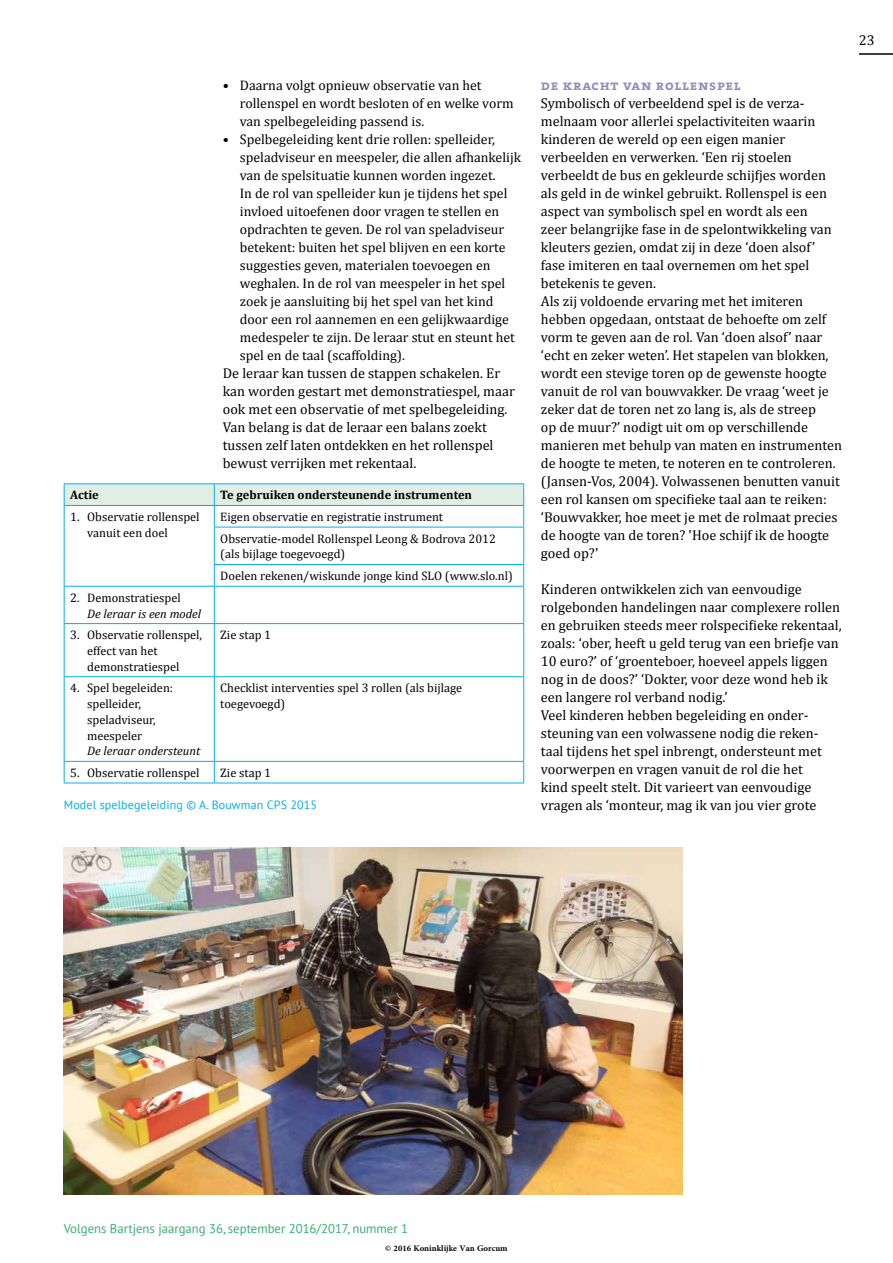
<style>
.page{position:relative;width:893px;height:1263px;background:#fff}
.page>*{position:absolute;margin:0;border:0;box-sizing:border-box;transform-origin:0 0}
.t1{font:14.25px/18px "Cambria";color:#000}
.t2{font:14.25px "The Serif Bold Caps";letter-spacing:.05em;color:#918bc3}
.t3{font:13.8px/18px "Cambria";color:#000}
.t4{font:12.75px "PT Sans";color:#36ae71}
.t5{font:12.3px/15.8px "Cambria";color:#000}
.t6{font:700 12.3px "Cambria";color:#000}
.t7{font:italic 12.3px "Cambria";color:#000}
.t8{font:12px "PT Sans";letter-spacing:.01em;color:#00aeef}
.t9{font:700 12px "Adobe Arabic";color:#000}
</style>
<div class="page">
<hr style="left:859px;top:53px;width:34px;height:2px;background:#000">
<img style="left:64px;top:848px;width:619px;height:347px">
<hr style="left:64px;top:483px;width:150px;height:1px;background:#00aeef">
<hr style="left:214px;top:483px;width:310px;height:1px;background:#00aeef">
<hr style="left:64px;top:527px;width:1px;height:37px;background:#00aeef">
<svg style="left:64px;top:564px;width:1px;height:22px"></svg>
<svg style="left:64px;top:484px;width:460px;height:43px"></svg>
<hr style="left:214px;top:527px;width:310px;height:1px;background:#00aeef">
<hr style="left:214px;top:527px;width:1px;height:37px;background:#00aeef">
<hr style="left:523px;top:527px;width:1px;height:37px;background:#00aeef">
<hr style="left:214px;top:564px;width:310px;height:1px;background:#00aeef">
<svg style="left:214px;top:565px;width:1px;height:21px"></svg>
<svg style="left:523px;top:565px;width:1px;height:21px"></svg>
<hr style="left:64px;top:586px;width:150px;height:1px;background:#00aeef">
<hr style="left:64px;top:587px;width:1px;height:36px;background:#00aeef">
<hr style="left:214px;top:586px;width:310px;height:1px;background:#00aeef">
<hr style="left:214px;top:587px;width:1px;height:36px;background:#00aeef">
<hr style="left:523px;top:587px;width:1px;height:36px;background:#00aeef">
<hr style="left:64px;top:623px;width:150px;height:1px;background:#00aeef">
<hr style="left:64px;top:624px;width:1px;height:52px;background:#00aeef">
<hr style="left:214px;top:623px;width:310px;height:1px;background:#00aeef">
<hr style="left:214px;top:624px;width:1px;height:52px;background:#00aeef">
<hr style="left:523px;top:624px;width:1px;height:52px;background:#00aeef">
<hr style="left:64px;top:676px;width:150px;height:1px;background:#00aeef">
<hr style="left:64px;top:677px;width:1px;height:84px;background:#00aeef">
<hr style="left:214px;top:676px;width:310px;height:1px;background:#00aeef">
<hr style="left:214px;top:677px;width:1px;height:84px;background:#00aeef">
<hr style="left:523px;top:677px;width:1px;height:84px;background:#00aeef">
<hr style="left:64px;top:761px;width:150px;height:1px;background:#00aeef">
<svg style="left:64px;top:762px;width:1px;height:21px"></svg>
<hr style="left:214px;top:761px;width:310px;height:1px;background:#00aeef">
<svg style="left:214px;top:762px;width:1px;height:21px"></svg>
<svg style="left:523px;top:762px;width:1px;height:21px"></svg>
<hr style="left:64px;top:783px;width:150px;height:1px;background:#00aeef">
<hr style="left:214px;top:783px;width:310px;height:1px;background:#00aeef">
<p class="t3" style="left:240px;top:76px;width:275px;text-indent:-17px">• Daarna volgt opnieuw observatie van het rollenspel en wordt besloten of en welke vorm van spelbegeleiding passend is.</p>
<p class="t3" style="left:240px;top:130px;width:283px;text-indent:-17px">• Spelbegeleiding kent drie rollen: spelleider, speladviseur en meespeler, die allen afhankelijk van de spelsituatie kunnen worden ingezet.<br>In de rol van spelleider kun je tijdens het spel invloed uitoefenen door vragen te stellen en opdrachten te geven. De rol van speladviseur betekent: buiten het spel blijven en een korte suggesties geven, materialen toevoegen en weghalen. In de rol van meespeler in het spel zoek je aansluiting bij het spel van het kind door een rol aannemen en een gelijkwaardige medespeler te zijn. De leraar stut en steunt het spel en de taal (scaffolding).</p>
<p class="t1" style="left:223px;top:364px;width:294px">De leraar kan tussen de stappen schakelen. Er kan worden gestart met demonstratiespel, maar ook met een observatie of met spelbegeleiding.<br>Van belang is dat de leraar een balans zoekt tussen zelf laten ontdekken en het rollenspel bewust verrijken met rekentaal.</p>
<p class="t6" style="left:70px;top:488px;width:30px">Actie</p>
<p class="t6" style="left:220px;top:488px;width:253px">Te gebruiken ondersteunende instrumenten</p>
<p class="t5" style="left:87px;top:509px;width:114px;text-indent:-17px">1. Observatie rollenspel vanuit een doel</p>
<p class="t5" style="left:220px;top:506px;width:277px;line-height:21.6px">Eigen observatie en registratie instrument<br>Observatie-model Rollenspel Leong &amp; Bodrova 2012</p>
<p class="t5" style="left:220px;top:543px;width:294px;line-height:21.6px">(als bijlage toegevoegd)<br>Doelen rekenen/wiskunde jonge kind SLO (www.slo.nl)</p>
<p class="t5" style="left:70px;top:590px;width:112px">2. Demonstratiespel</p>
<p class="t7" style="left:87px;top:606px;width:116px">De leraar is een model</p>
<p class="t5" style="left:87px;top:627px;width:117px;text-indent:-17px">3. Observatie rollenspel, effect van het demonstratiespel</p>
<p class="t5" style="left:220px;top:627px;width:52px">Zie stap 1</p>
<p class="t5" style="left:87px;top:680px;width:88px;text-indent:-17px">4. Spel begeleiden: spelleider, speladviseur, meespeler</p>
<p class="t7" style="left:87px;top:744px;width:115px">De leraar ondersteunt</p>
<p class="t5" style="left:220px;top:680px;width:244px">Checklist interventies spel 3 rollen (als bijlage toegevoegd)</p>
<p class="t5" style="left:70px;top:765px;width:131px">5. Observatie rollenspel</p>
<p class="t5" style="left:220px;top:765px;width:52px">Zie stap 1</p>
<p class="t8" style="left:64px;top:797px;width:255px">Model spelbegeleiding © A. Bouwman CPS 2015</p>
<p class="t2" style="left:541px;top:73px;width:201px">de kracht van rollenspel</p>
<p class="t1" style="left:541px;top:94px;width:303px">Symbolisch of verbeeldend spel is de verza&shy;melnaam voor allerlei spelactiviteiten waarin kinderen de wereld op een eigen manier verbeelden en verwerken. ‘Een rij stoelen verbeeldt de bus en gekleurde schijfjes worden als geld in de winkel gebruikt. Rollenspel is een aspect van symbolisch spel en wordt als een<br>zeer belangrijke fase in de spelontwikkeling van kleuters gezien, omdat zij in deze ‘doen alsof’ fase imiteren en taal overnemen om het spel betekenis te geven.<br>Als zij voldoende ervaring met het imiteren hebben opgedaan, ontstaat de behoefte om zelf vorm te geven aan de rol. Van ‘doen alsof’ naar ‘echt en zeker weten’. Het stapelen van blokken, wordt een stevige toren op de gewenste hoogte vanuit de rol van bouwvakker. De vraag ‘weet je zeker dat de toren net zo lang is, als de streep<br>op de muur?’ nodigt uit om op verschillende manieren met behulp van maten en instrumenten de hoogte te meten, te noteren en te controleren. (Jansen-Vos, 2004). Volwassenen benutten vanuit een rol kansen om specifieke taal aan te reiken: ‘Bouwvakker, hoe meet je met de rolmaat precies de hoogte van de toren? 'Hoe schijf ik de hoogte goed op?'</p>
<p class="t1" style="left:541px;top:580px;width:302px">Kinderen ontwikkelen zich van eenvoudige rolgebonden handelingen naar complexere rollen en gebruiken steeds meer rolspecifieke rekentaal, zoals: ‘ober, heeft u geld terug van een briefje van 10 euro?’ of ‘groenteboer, hoeveel appels liggen nog in de doos?’ ‘Dokter, voor deze wond heb ik een langere rol verband nodig.’<br>Veel kinderen hebben begeleiding en onder&shy;steuning van een volwassene nodig die reken&shy;taal tijdens het spel inbrengt, ondersteunt met voorwerpen en vragen vanuit de rol die het<br>kind speelt stelt. Dit varieert van eenvoudige vragen als ‘monteur, mag ik van jou vier grote</p>
<p class="t1" style="left:859px;top:31px;width:17px">23</p>
<p class="t4" style="left:64px;top:1220px;width:346px">Volgens Bartjens jaargang 36, september 2016/2017, nummer 1</p>
<p class="t9" style="left:385px;top:1240px;width:124px">© 2016 Koninklijke Van Gorcum</p>
</div>
